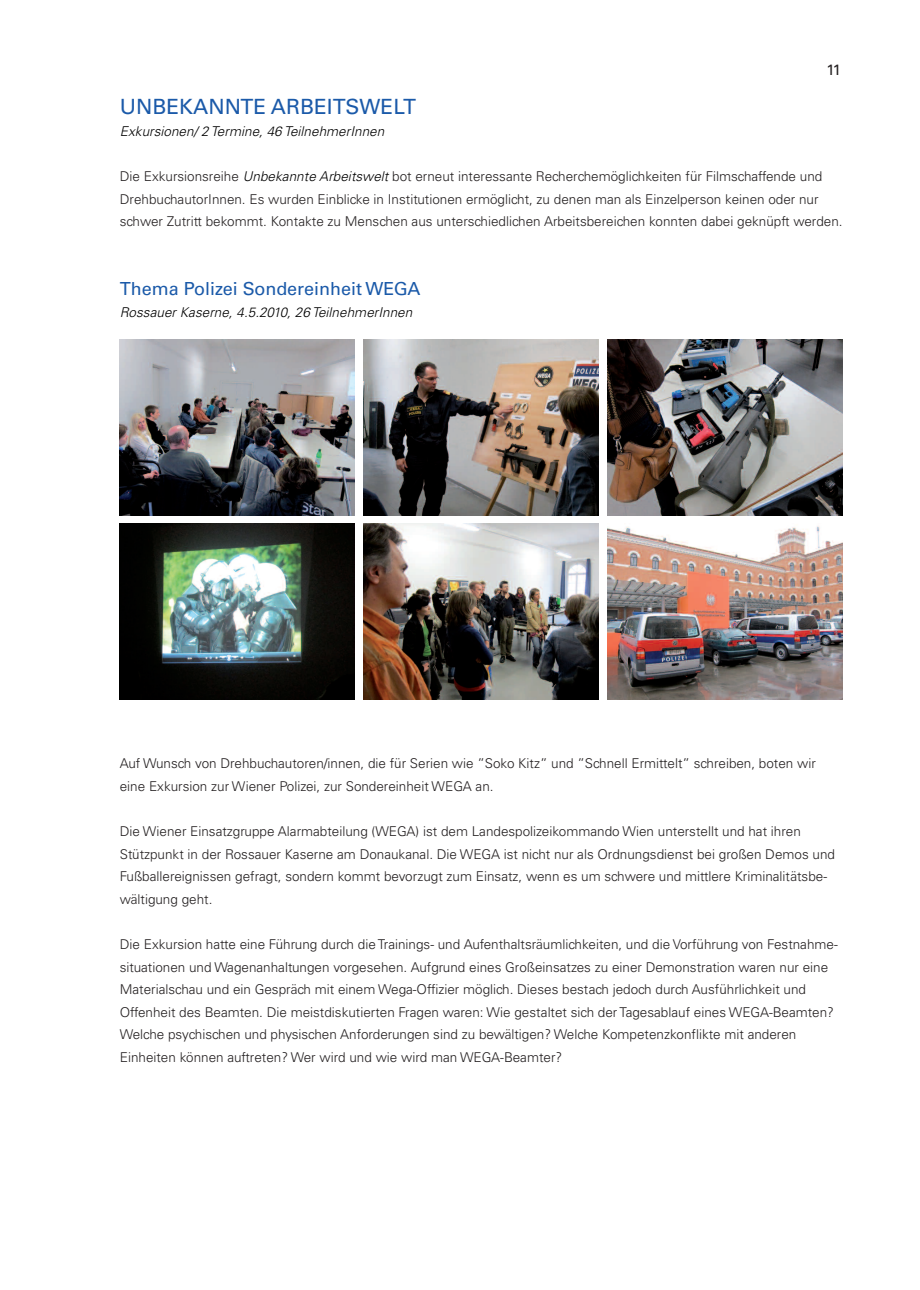
<style>
.page{position:relative;width:920px;height:1290px;background:#fff}
.page>*{position:absolute;margin:0;border:0;box-sizing:border-box;transform-origin:0 0}
.t1{font:500 21px "Univers CE";color:#1b5aa9}
.t2{font:500 18px "Univers CE";color:#1b5aa9}
.t3{font:500 15px "Univers CE";color:#231f20}
.t4{font:300 13.5px/22.5px "Univers CE";color:#231f20}
.t5{font:italic 300 13.5px "Univers CE";letter-spacing:.005em;color:#000}
.s1{font-style:italic;color:#000}
</style>
<div class="page">
<img style="left:608px;top:339px;width:235px;height:176px">
<img style="left:364px;top:339px;width:235px;height:176px">
<img style="left:120px;top:339px;width:235px;height:176px">
<img style="left:608px;top:526px;width:235px;height:174px">
<img style="left:364px;top:524px;width:235px;height:176px">
<img style="left:120px;top:524px;width:235px;height:176px">
<p class="t3" style="left:826px;top:61px;width:16px">11</p>
<h1 class="t1" style="left:120px;top:94px;width:298px">UNBEKANNTE ARBEITSWELT</h1>
<p class="t5" style="left:120px;top:124px;width:266px">Exkursionen/ 2 Termine, 46 TeilnehmerInnen</p>
<p class="t4" style="left:120px;top:166px;width:724px">Die Exkursionsreihe <span class="s1">Unbekannte Arbeitswelt</span> bot erneut interessante Recherchemöglichkeiten für Filmschaffende und<br>DrehbuchautorInnen. Es wurden Einblicke in Institutionen ermöglicht, zu denen man als Einzelperson keinen oder nur schwer Zutritt bekommt. Kontakte zu Menschen aus unterschiedlichen Arbeitsbereichen konnten dabei geknüpft werden.</p>
<h2 class="t2" style="left:120px;top:278px;width:302px">Thema Polizei Sondereinheit WEGA</h2>
<p class="t5" style="left:120px;top:305px;width:294px">Rossauer Kaserne, 4.5.2010, 26 TeilnehmerInnen</p>
<p class="t4" style="left:120px;top:752px;width:698px">Auf Wunsch von Drehbuchautoren/innen, die für Serien wie ”Soko Kitz” und ”Schnell Ermittelt” schreiben, boten wir eine Exkursion zur Wiener Polizei, zur Sondereinheit WEGA an.</p>
<p class="t4" style="left:120px;top:820px;width:717px">Die Wiener Einsatzgruppe Alarmabteilung (WEGA) ist dem Landespolizeikommando Wien unterstellt und hat ihren Stützpunkt in der Rossauer Kaserne am Donaukanal. Die WEGA ist nicht nur als Ordnungsdienst bei großen Demos und Fußballereignissen gefragt, sondern kommt bevorzugt zum Einsatz, wenn es um schwere und mittlere Kriminalitätsbe&shy;wältigung geht.</p>
<p class="t4" style="left:120px;top:934px;width:719px">Die Exkursion hatte eine Führung durch die Trainings- und Aufenthaltsräumlichkeiten, und die Vorführung von Festnahme&shy;situationen und Wagenanhaltungen vorgesehen. Aufgrund eines Großeinsatzes zu einer Demonstration waren nur eine Materialschau und ein Gespräch mit einem Wega-Offizier möglich. Dieses bestach jedoch durch Ausführlichkeit und Offenheit des Beamten. Die meistdiskutierten Fragen waren: Wie gestaltet sich der Tagesablauf eines WEGA-Beamten?<br>Welche psychischen und physischen Anforderungen sind zu bewältigen? Welche Kompetenzkonflikte mit anderen Einheiten können auftreten? Wer wird und wie wird man WEGA-Beamter?</p>
</div>
